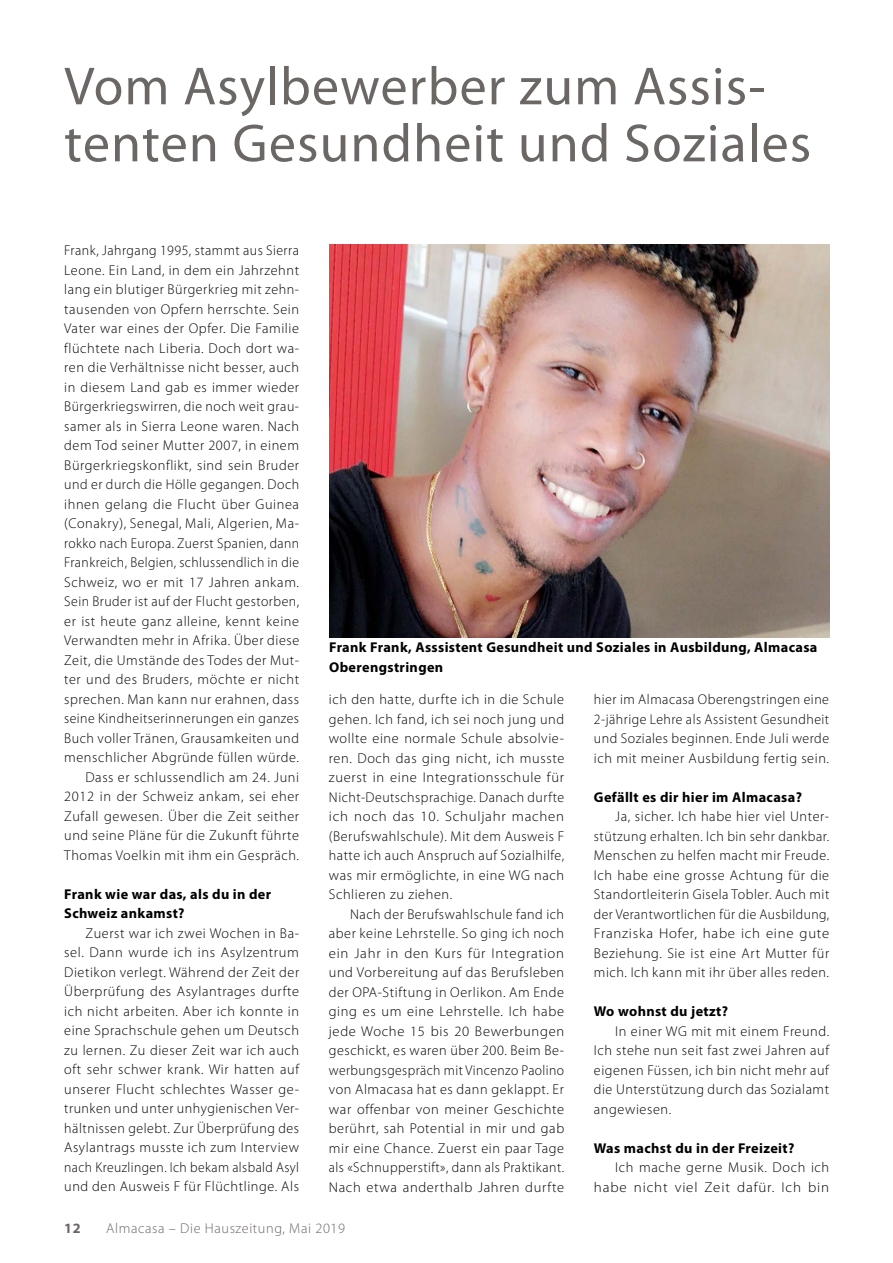
<style>
.page{position:relative;width:893px;height:1263px;background:#fff}
.page>*{position:absolute;margin:0;border:0;box-sizing:border-box;transform-origin:0 0}
.t1{font:54px/57px "Myriad Pro";letter-spacing:.02em;color:#6b6764}
.t2{font:300 14.25px/19.5px "Myriad Pro";letter-spacing:.04em;color:#000;text-align:justify}
.t3{font:700 14.25px/19.5px "Myriad Pro";letter-spacing:.025em;color:#000}
.t4{font:300 14.25px "Myriad Pro";letter-spacing:.04em;color:#6b6764}
.t5{font:700 14.25px "Myriad Pro";color:#6b6764}
</style>
<div class="page">
<img style="left:329px;top:244px;width:500px;height:393px">
<h1 class="t1" style="left:64px;top:57px;width:748px">Vom Asylbewerber zum Assis&shy;tenten Gesundheit und Soziales</h1>
<p class="t2" style="left:64px;top:240px;width:237px;text-align:right">Frank, Jahrgang 1995, stammt aus Sierra Leone. Ein Land, in dem ein Jahrzehnt lang ein blutiger Bürgerkrieg mit zehn&shy;tausenden von Opfern herrschte. Sein Vater war eines der Opfer. Die Familie flüchtete nach Liberia. Doch dort wa&shy;ren die Verhältnisse nicht besser, auch in diesem Land gab es immer wieder Bürgerkriegswirren, die noch weit grau&shy;samer als in Sierra Leone waren. Nach dem Tod seiner Mutter 2007, in einem Bürgerkriegskonflikt, sind sein Bruder und er durch die Hölle gegangen. Doch ihnen gelang die Flucht über Guinea (Conakry), Senegal, Mali, Algerien, Ma&shy;rokko nach Europa. Zuerst Spanien, dann Frankreich, Belgien, schlussendlich in die Schweiz, wo er mit 17 Jahren ankam.<br>Sein Bruder ist auf der Flucht gestorben, er ist heute ganz alleine, kennt keine Verwandten mehr in Afrika. Über diese Zeit, die Umstände des Todes der Mut&shy;ter und des Bruders, möchte er nicht sprechen. Man kann nur erahnen, dass seine Kindheitserinnerungen ein ganzes Buch voller Tränen, Grausamkeiten und menschlicher Abgründe füllen würde.<br>Dass er schlussendlich am 24. Juni 2012 in der Schweiz ankam, sei eher Zufall gewesen. Über die Zeit seither und seine Pläne für die Zukunft führte Thomas Voelkin mit ihm ein Gespräch.</p>
<p class="t3" style="left:64px;top:883px;width:209px">Frank wie war das, als du in der<br>Schweiz ankamst?</p>
<p class="t2" style="left:64px;top:923px;width:236px;text-indent:21px">Zuerst war ich zwei Wochen in Ba&shy;sel. Dann wurde ich ins Asylzentrum Dietikon verlegt. Während der Zeit der Überprüfung des Asylantrages durfte ich nicht arbeiten. Aber ich konnte in eine Sprachschule gehen um Deutsch zu lernen. Zu dieser Zeit war ich auch oft sehr schwer krank. Wir hatten auf unserer Flucht schlechtes Wasser ge&shy;trunken und unter unhygienischen Ver&shy;hältnissen gelebt. Zur Überprüfung des Asylantrags musste ich zum Interview nach Kreuzlingen. Ich bekam alsbald Asyl und den Ausweis F für Flüchtlinge. Als</p>
<p class="t3" style="left:329px;top:637px;width:490px">Frank Frank, Asssistent Gesundheit und Soziales in Ausbildung, Almacasa<br>Oberengstringen</p>
<p class="t2" style="left:329px;top:689px;width:237px">ich den hatte, durfte ich in die Schule gehen. Ich fand, ich sei noch jung und wollte eine normale Schule absolvie&shy;ren. Doch das ging nicht, ich musste zuerst in eine Integrationsschule für Nicht-Deutschsprachige. Danach durfte ich noch das 10. Schuljahr machen (Berufswahlschule). Mit dem Ausweis F hatte ich auch Anspruch auf Sozialhilfe, was mir ermöglichte, in eine WG nach Schlieren zu ziehen.</p>
<p class="t2" style="left:329px;top:904px;width:237px;text-indent:21px">Nach der Berufswahlschule fand ich aber keine Lehrstelle. So ging ich noch ein Jahr in den Kurs für Integration und Vorbereitung auf das Berufsleben der OPA-Stiftung in Oerlikon. Am Ende ging es um eine Lehrstelle. Ich habe jede Woche 15 bis 20 Bewerbungen geschickt, es waren über 200. Beim Be&shy;werbungsgespräch mit Vincenzo Paolino von Almacasa hat es dann geklappt. Er war offenbar von meiner Geschichte berührt, sah Potential in mir und gab mir eine Chance. Zuerst ein paar Tage als «Schnupperstift», dann als Praktikant.<br>Nach etwa anderthalb Jahren durfte</p>
<p class="t2" style="left:594px;top:689px;width:237px">hier im Almacasa Oberengstringen eine 2-jährige Lehre als Assistent Gesundheit und Soziales beginnen. Ende Juli werde ich mit meiner Ausbildung fertig sein.</p>
<p class="t3" style="left:594px;top:786px;width:210px">Gefällt es dir hier im Almacasa?</p>
<p class="t2" style="left:594px;top:806px;width:237px;text-indent:21px">Ja, sicher. Ich habe hier viel Unter&shy;stützung erhalten. Ich bin sehr dankbar.<br>Menschen zu helfen macht mir Freude.<br>Ich habe eine grosse Achtung für die Standortleiterin Gisela Tobler. Auch mit der Verantwortlichen für die Ausbildung, Franziska Hofer, habe ich eine gute Beziehung. Sie ist eine Art Mutter für mich. Ich kann mit ihr über alles reden.</p>
<p class="t3" style="left:594px;top:1001px;width:136px">Wo wohnst du jetzt?</p>
<p class="t2" style="left:594px;top:1021px;width:237px;text-indent:21px">In einer WG mit mit einem Freund.<br>Ich stehe nun seit fast zwei Jahren auf eigenen Füssen, ich bin nicht mehr auf die Unterstützung durch das Sozialamt angewiesen.</p>
<p class="t3" style="left:594px;top:1137px;width:202px">Was machst du in der Freizeit?</p>
<p class="t2" style="left:594px;top:1157px;width:237px;text-align:right">Ich mache gerne Musik. Doch ich habe nicht viel Zeit dafür. Ich bin</p>
<p class="t5" style="left:64px;top:1219px;width:18px">12</p>
<p class="t4" style="left:106px;top:1220px;width:240px">Almacasa – Die Hauszeitung, Mai 2019</p>
</div>
